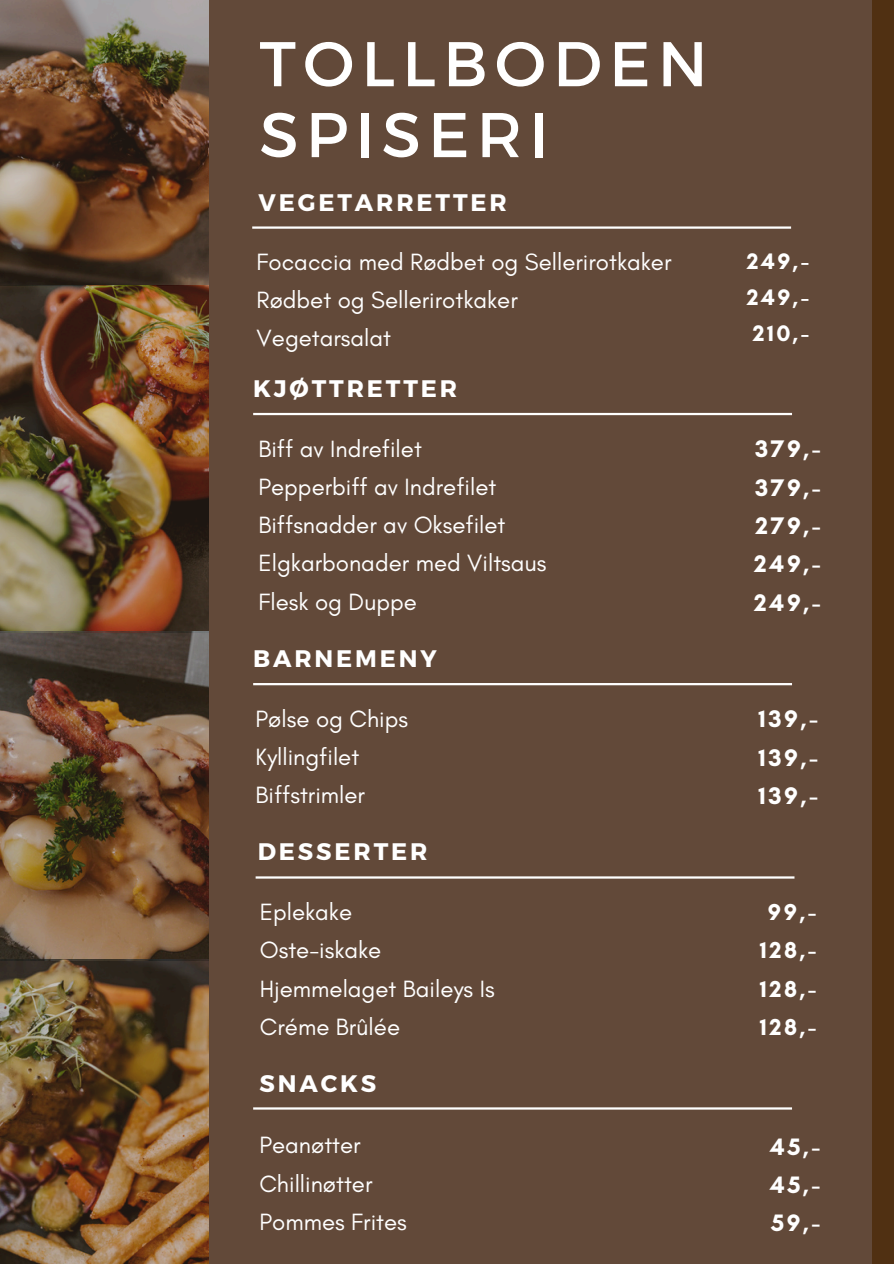
<style>
.page{position:relative;width:894px;height:1264px;background:#fff}
.page>*{position:absolute;margin:0;border:0;box-sizing:border-box;transform-origin:0 0}
.t1{font:63px/70.8px "Montserrat";letter-spacing:.115em;color:#fff}
.t2{font:700 24.45px/38.2px "Glacial Indifference";letter-spacing:.11em;color:#fff;text-align:justify}
.t3{font:700 24.15px/38.4px "Glacial Indifference";color:#fff;text-align:justify}
.t4{font:24px "Glacial Indifference";color:#fff}
.t5{font:700 23.85px "Montserrat";letter-spacing:.12em;color:#fff}
.t6{font:700 23.55px/38.5px "Glacial Indifference";letter-spacing:.11em;color:#fff;text-align:center}
.t7{font:700 22.8px/36px "Glacial Indifference";letter-spacing:.11em;color:#fff;text-align:justify}
</style>
<div class="page">
<div style="left:0;top:0;width:893px;height:1263px;background:#624939"></div>
<img style="left:0;top:0;width:209px;height:1263px">
<div style="left:871px;top:0;width:22px;height:1263px;background:#503012"></div>
<hr style="left:253px;top:683px;width:538px;height:2px;background:#fff">
<hr style="left:255px;top:876px;width:539px;height:2px;background:#fff">
<hr style="left:253px;top:1107px;width:538px;height:2px;background:#fff">
<hr style="left:253px;top:413px;width:538px;height:2px;background:#fff">
<hr style="left:252px;top:226px;width:538px;height:3px;background:#fff">
<p class="t1" style="left:259px;top:25px;width:449px">TOLLBODEN<br>SPISERI</p>
<h2 class="t5" style="left:258px;top:187px;width:250px">VEGETARRETTER</h2>
<h3 class="t4" style="left:256px;top:247px;width:416px">Focaccia med Rødbet og Sellerirotkaker</h3>
<p class="t4" style="left:256px;top:285px;width:262px">Rødbet og Sellerirotkaker</p>
<p class="t4" style="left:256px;top:323px;width:136px">Vegetarsalat</p>
<p class="t5" style="left:253px;top:372px;width:205px">KJØTTRETTER</p>
<h2 class="t4" style="left:258px;top:434px;width:165px">Biff av Indrefilet</h2>
<h3 class="t4" style="left:258px;top:472px;width:239px">Pepperbiff av Indrefilet</h3>
<p class="t4" style="left:258px;top:510px;width:248px">Biffsnadder av Oksefilet</p>
<p class="t4" style="left:258px;top:548px;width:289px">Elgkarbonader med Viltsaus</p>
<p class="t4" style="left:258px;top:587px;width:160px">Flesk og Duppe</p>
<h1 class="t5" style="left:253px;top:642px;width:185px">BARNEMENY</h1>
<h2 class="t4" style="left:255px;top:704px;width:154px">Pølse og Chips</h2>
<h3 class="t4" style="left:255px;top:742px;width:105px">Kyllingfilet</h3>
<p class="t4" style="left:255px;top:780px;width:111px">Biffstrimler</p>
<p class="t5" style="left:258px;top:836px;width:171px">DESSERTER</p>
<h2 class="t4" style="left:260px;top:897px;width:94px">Eplekake</h2>
<h3 class="t4" style="left:260px;top:935px;width:123px">Oste-iskake</h3>
<p class="t4" style="left:260px;top:973px;width:236px">Hjemmelaget Baileys Is</p>
<p class="t4" style="left:260px;top:1012px;width:142px">Créme Brûlée</p>
<p class="t5" style="left:259px;top:1067px;width:118px">SNACKS</p>
<p class="t4" style="left:259px;top:1130px;width:103px">Peanøtter</p>
<h2 class="t4" style="left:259px;top:1168px;width:114px">Chillinøtter</h2>
<h3 class="t4" style="left:259px;top:1206px;width:149px">Pommes Frites</h3>
<p class="t7" style="left:746px;top:243px;width:63px">249,- 249,- 210,-</p>
<p class="t2" style="left:754px;top:429px;width:68px">379,- 379,- 279,- 249,- 249,-</p>
<p class="t2" style="left:758px;top:699px;width:61px">139,- 139,- 139,-</p>
<p class="t6" style="left:759px;top:892px;width:58px">99,-<br>128,-<br>128,-<br>128,-</p>
<p class="t3" style="left:770px;top:1126px;width:51px">45,- 45,- 59,-</p>
</div>
